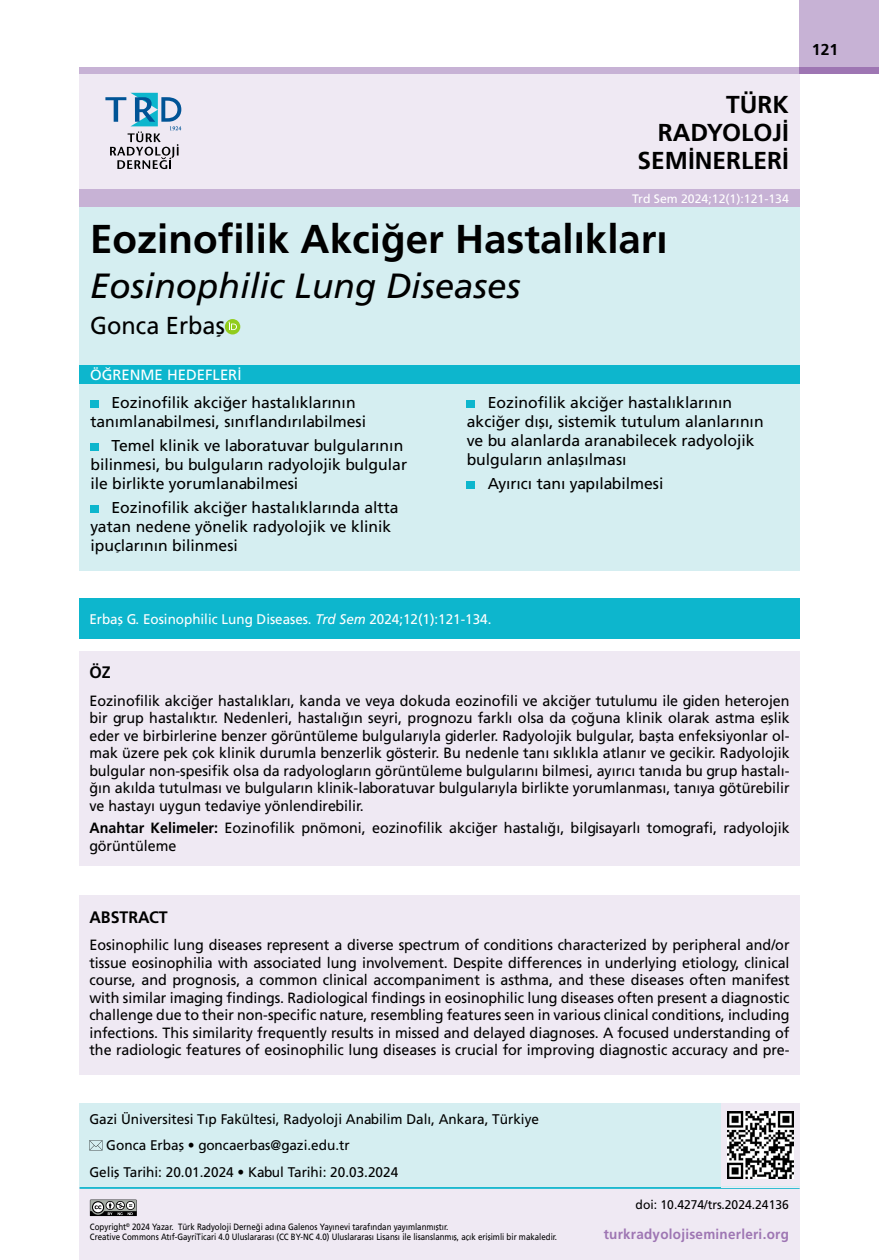
<style>
.page{position:relative;width:879px;height:1260px;background:#fff}
.page>*{position:absolute;margin:0;border:0;box-sizing:border-box;transform-origin:0 0}
._1__BASLIK{font:40.25px "Frutiger Bold Tr";color:#000}
._2__BASLIK{font:35px "Frutiger Italic Tr";color:#000}
.t1{font:24.5px/28px "Frutiger Bold Tr";color:#000;text-align:right}
.YAZARLAR{font:24.5px "Frutiger Normal Tr";color:#000;scale:.96 1}
.ÖZET_LİLA_BASLIK{font:16.62px "Frutiger Bold Tr";color:#000;scale:.96 1}
.HEDEFLER{font:15.75px/18.9px "Frutiger Normal Tr";color:#000}
.t2{font:15.75px "Frutiger Bold Tr";color:#000}
.ÖZET-LİLA{font:14.88px/17.5px "Frutiger Normal Tr";color:#000;text-align:justify;scale:.96 1}
.OGRENME{font:14.88px "Frutiger Normal Tr";color:#fff}
.SORUMLU_YAZAR{font:14px "Frutiger Normal Tr";color:#000}
.KURUMLAR{font:14px "Frutiger Normal Tr";color:#000}
.CITE_AS{font:14px "Frutiger Normal Tr";color:#fff;scale:.96 1}
.t3{font:14px "Frutiger Bold Tr";letter-spacing:.02em;color:#9e76b3;scale:.96 1}
.DOİ{font:12.6px "Frutiger Normal Tr";color:#000;scale:.96 1}
.SAYFA_ARA{font:12.25px "Frutiger Normal Tr";color:#fff}
.t4{font:9.1px/10px "Frutiger Normal Tr";color:#000;scale:.87 1}
.s1{font-family:"Frutiger Italic Tr"}
.s2{font-family:"Frutiger Bold Tr"}
</style>
<div class="page">
<div style="left:79px;top:71px;width:720px;height:119px;background:#efe9f3"></div>
<div style="left:79px;top:67px;width:720px;height:7px;background:#c7b2d5"></div>
<div style="left:79px;top:1187px;width:720px;height:73px;background:#efe9f3"></div>
<svg style="left:105px;top:93px;width:76px;height:76px"></svg>
<div style="left:799px;top:0;width:79px;height:74px;background:#c7b2d5"></div>
<div style="left:799px;top:67px;width:79px;height:7px;background:#9e76b3"></div>
<div style="left:79px;top:189px;width:720px;height:18px;background:#c7b2d5"></div>
<hr style="left:79px;top:1187px;width:720px;height:2px;background:#0db6cd">
<svg style="left:90px;top:1200px;width:47px;height:16px"></svg>
<div style="left:79px;top:651px;width:720px;height:215px;background:#efe9f3"></div>
<div style="left:79px;top:895px;width:720px;height:180px;background:#efe9f3"></div>
<div style="left:79px;top:598px;width:720px;height:41px;background:#0db6cd"></div>
<div style="left:79px;top:1103px;width:720px;height:84px;background:#d5eef1"></div>
<svg style="left:89px;top:1140px;width:13px;height:10px"></svg>
<div style="left:79px;top:207px;width:720px;height:363px;background:#d5eef1"></div>
<div style="left:79px;top:365px;width:720px;height:19px;background:#0db6cd"></div>
<div style="left:225px;top:319px;width:15px;height:15px;background:#91cc1c;border-radius:50%"></div>
<svg style="left:228px;top:322px;width:9px;height:8px"></svg>
<div style="left:90px;top:400px;width:8px;height:8px;background:#0db6cd"></div>
<div style="left:90px;top:443px;width:8px;height:8px;background:#0db6cd"></div>
<div style="left:90px;top:505px;width:8px;height:8px;background:#0db6cd"></div>
<div style="left:466px;top:400px;width:8px;height:8px;background:#0db6cd"></div>
<div style="left:466px;top:481px;width:8px;height:8px;background:#0db6cd"></div>
<div style="left:720px;top:1103px;width:79px;height:82px;background:#efe9f3"></div>
<img style="left:727px;top:1111px;width:66px;height:68px">
<h3 class="t1" style="left:637px;top:90px;width:153px">TÜRK<br>RADYOLOJİ<br>SEMİNERLERİ</h3>
<p class="SAYFA_ARA" style="left:632px;top:192px;width:158px">Trd Sem 2024;12(1):121-134</p>
<p class="_1__BASLIK" style="left:90px;top:215px;width:579px">Eozinofilik Akciğer Hastalıkları</p>
<p class="_2__BASLIK" style="left:90px;top:265px;width:431px">Eosinophilic Lung Diseases</p>
<p class="YAZARLAR" style="left:90px;top:312px;width:142px">Gonca Erbaş</p>
<p class="OGRENME" style="left:90px;top:366px;width:153px">ÖĞRENME HEDEFLERİ</p>
<p class="HEDEFLER" style="left:90px;top:393px;width:277px;text-indent:21px">Eozinofilik akciğer hastalıklarının tanımlanabilmesi, sınıflandırılabilmesi</p>
<p class="HEDEFLER" style="left:90px;top:436px;width:318px;text-indent:21px">Temel klinik ve laboratuvar bulgularının bilinmesi, bu bulguların radyolojik bulgular ile birlikte yorumlanabilmesi</p>
<p class="HEDEFLER" style="left:90px;top:498px;width:309px;text-indent:21px">Eozinofilik akciğer hastalıklarında altta yatan nedene yönelik radyolojik ve klinik ipuçlarının bilinmesi</p>
<p class="HEDEFLER" style="left:466px;top:393px;width:298px;text-indent:21px">Eozinofilik akciğer hastalıklarının akciğer dışı, sistemik tutulum alanlarının ve bu alanlarda aranabilecek radyolojik bulguların anlaşılması</p>
<p class="HEDEFLER" style="left:487px;top:474px;width:177px">Ayırıcı tanı yapılabilmesi</p>
<p class="t2" style="left:811px;top:40px;width:28px">121</p>
<p class="CITE_AS" style="left:89px;top:611px;width:420px">Erbaş G. Eosinophilic Lung Diseases. <span class="s1">Trd Sem</span> 2024;12(1):121-134.</p>
<p class="ÖZET_LİLA_BASLIK" style="left:89px;top:662px;width:24px">ÖZ</p>
<p class="ÖZET-LİLA" style="left:89px;top:692px;width:730px">Eozinofilik akciğer hastalıkları, kanda ve veya dokuda eozinofili ve akciğer tutulumu ile giden heterojen bir grup hastalıktır. Nedenleri, hastalığın seyri, prognozu farklı olsa da çoğuna klinik olarak astma eşlik eder ve birbirlerine benzer görüntüleme bulgularıyla giderler. Radyolojik bulgular, başta enfeksiyonlar ol&shy;mak üzere pek çok klinik durumla benzerlik gösterir. Bu nedenle tanı sıklıkla atlanır ve gecikir. Radyolojik bulgular non-spesifik olsa da radyologların görüntüleme bulgularını bilmesi, ayırıcı tanıda bu grup hastalı&shy;ğın akılda tutulması ve bulguların klinik-laboratuvar bulgularıyla birlikte yorumlanması, tanıya götürebilir ve hastayı uygun tedaviye yönlendirebilir.</p>
<p class="ÖZET-LİLA" style="left:89px;top:819px;width:730px"><span class="s2">Anahtar Kelimeler:</span> Eozinofilik pnömoni, eozinofilik akciğer hastalığı, bilgisayarlı tomografi, radyolojik görüntüleme</p>
<p class="ÖZET_LİLA_BASLIK" style="left:89px;top:907px;width:83px">ABSTRACT</p>
<p class="ÖZET-LİLA" style="left:89px;top:936px;width:730px">Eosinophilic lung diseases represent a diverse spectrum of conditions characterized by peripheral and/or tissue eosinophilia with associated lung involvement. Despite differences in underlying etiology, clinical course, and prognosis, a common clinical accompaniment is asthma, and these diseases often manifest with similar imaging findings. Radiological findings in eosinophilic lung diseases often present a diagnostic challenge due to their non-specific nature, resembling features seen in various clinical conditions, including infections. This similarity frequently results in missed and delayed diagnoses. A focused understanding of the radiologic features of eosinophilic lung diseases is crucial for improving diagnostic accuracy and pre-</p>
<p class="KURUMLAR" style="left:89px;top:1111px;width:451px">Gazi Üniversitesi Tıp Fakültesi, Radyoloji Anabilim Dalı, Ankara, Türkiye</p>
<p class="SORUMLU_YAZAR" style="left:106px;top:1137px;width:245px">Gonca Erbaş • goncaerbas@gazi.edu.tr</p>
<p class="SORUMLU_YAZAR" style="left:89px;top:1164px;width:310px">Gelifl Tarihi: 20.01.2024 • Kabul Tarihi: 20.03.2024</p>
<p class="t4" style="left:90px;top:1221px;width:538px">Copyright<sup>©</sup> 2024 Yazar. Türk Radyoloji Derneği adına Galenos Yayınevi tarafından yayımlanmıştır.<br>Creative Commons Atıf-GayriTicari 4.0 Uluslararası (CC BY-NC 4.0) Uluslararası Lisansı ile lisanslanmış, açık erişimli bir makaledir.</p>
<p class="DOİ" style="left:635px;top:1197px;width:161px">doi: 10.4274/trs.2024.24136</p>
<p class="t3" style="left:603px;top:1226px;width:194px">turkradyolojiseminerleri.org</p>
</div>
